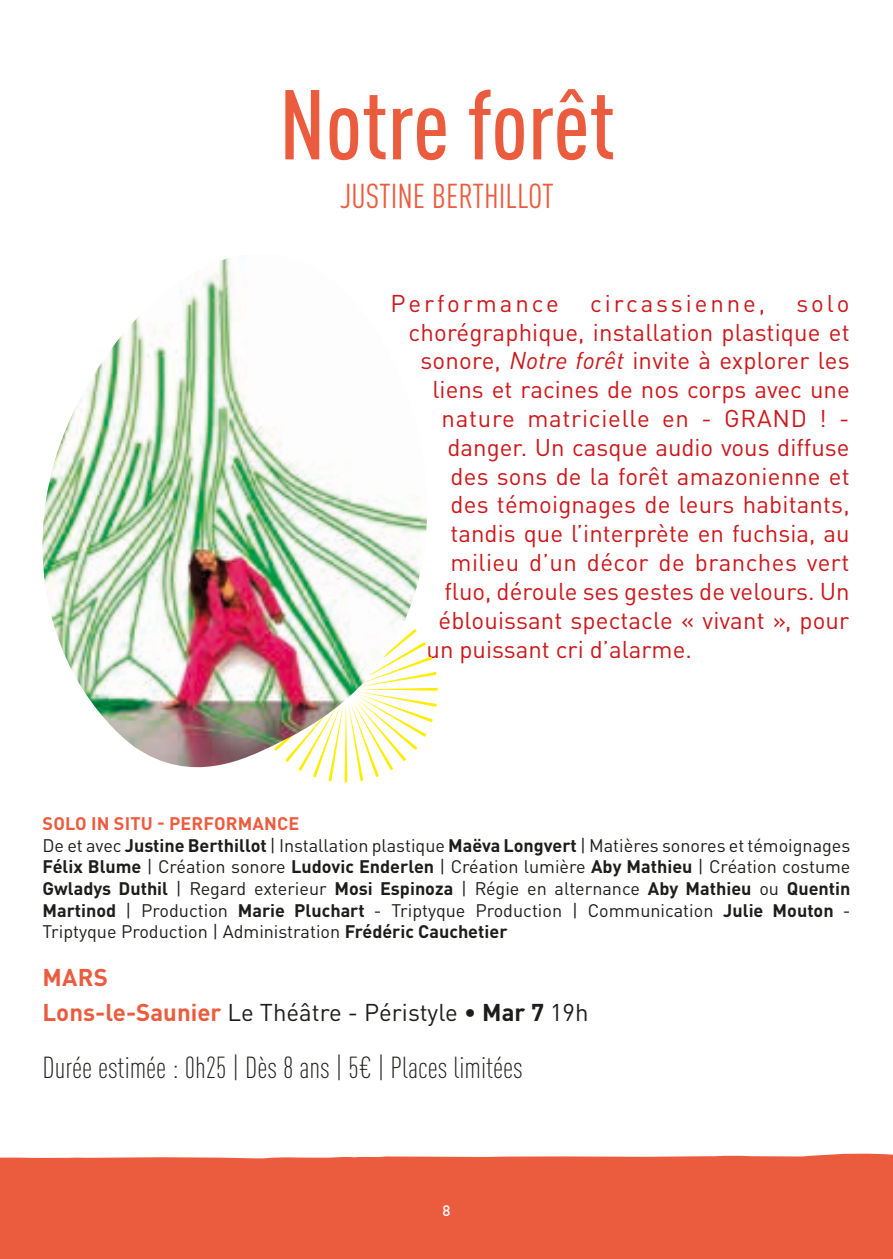
<style>
.page{position:relative;width:893px;height:1259px;background:#fff}
.page>*{position:absolute;margin:0;border:0;box-sizing:border-box;transform-origin:0 0}
.t1{font:500 condensed 97.5px "DINOT";color:#eb5c3f}
.t2{font:condensed 34.2px "DINOT";color:#eb5c3f}
.t3{font:300 condensed 30px "DINOT";color:#1d1d1b}
.t4{font:24px "DINOT";letter-spacing:.005em;color:#cd171a}
.t5{font:24px/34.8px "DINOT";color:#1d1d1b}
.t6{font:24px "DINOT";letter-spacing:.03em;color:#cd171a}
.t7{font:24px "DINOT";letter-spacing:.12em;color:#cd171a}
.t8{font:18px/21.6px "DINOT";color:#1d1d1b}
.t9{font:500 15px "DINOT";color:#fff}
.s1{font-style:italic}
.s2{font-weight:700;color:#eb5c3f}
.s3{font-weight:700}
</style>
<div class="page">
<div style="left:0;top:1153px;width:893px;height:106px;background:#eb5c3f"></div>
<svg style="left:298px;top:656px;width:140px;height:126px"></svg>
<img style="left:42px;top:258px;width:388px;height:509px">
<h1 class="t1" style="left:279px;top:67px;width:337px">Notre forêt</h1>
<h2 class="t2" style="left:340px;top:176px;width:215px">JUSTINE BERTHILLOT</h2>
<h3 class="t7" style="left:391px;top:288px;width:170px">Performance</h3>
<h3 class="t7" style="left:590px;top:288px;width:177px">circassienne,</h3>
<h3 class="t4" style="left:796px;top:288px;width:54px">solo</h3>
<h3 class="t4" style="left:409px;top:317px;width:443px">chorégraphique, installation plastique et</h3>
<h3 class="t4" style="left:421px;top:346px;width:431px">sonore, <span class="s1">Notre forêt</span> invite à explorer les</h3>
<h3 class="t4" style="left:433px;top:374px;width:419px">liens et racines de nos corps avec une</h3>
<h3 class="t6" style="left:442px;top:403px;width:409px">nature matricielle en - GRAND ! -</h3>
<h3 class="t4" style="left:448px;top:432px;width:403px">danger. Un casque audio vous diffuse</h3>
<h3 class="t4" style="left:451px;top:461px;width:401px">des sons de la forêt amazonienne et</h3>
<h3 class="t4" style="left:451px;top:490px;width:401px">des témoignages de leurs habitants,</h3>
<h3 class="t4" style="left:451px;top:518px;width:401px">tandis que l’interprète en fuchsia, au</h3>
<h3 class="t4" style="left:451px;top:547px;width:400px">milieu d’un décor de branches vert</h3>
<h3 class="t4" style="left:445px;top:576px;width:407px">fluo, déroule ses gestes de velours. Un</h3>
<h3 class="t4" style="left:439px;top:605px;width:412px">éblouissant spectacle « vivant », pour</h3>
<h3 class="t4" style="left:427px;top:634px;width:267px">un puissant cri d’alarme.</h3>
<p class="t8" style="left:43px;top:812px;width:809px"><span class="s2">SOLO IN SITU - PERFORMANCE<br></span>De et avec <span class="s3">Justine Berthillot</span> | Installation plastique <span class="s3">Maëva Longvert</span> | Matières sonores et témoignages <span class="s3">Félix Blume</span> | Création sonore <span class="s3">Ludovic Enderlen</span> | Création lumière <span class="s3">Aby Mathieu</span> | Création costume <span class="s3">Gwladys Duthil</span> | Regard exterieur <span class="s3">Mosi Espinoza</span> | Régie en alternance <span class="s3">Aby Mathieu</span> ou <span class="s3">Quentin Martinod</span> | Production <span class="s3">Marie Pluchart</span> - Triptyque Production | Communication <span class="s3">Julie Mouton</span> - Triptyque Production | Administration <span class="s3">Frédéric Cauchetier</span></p>
<h3 class="t5" style="left:43px;top:959px;width:547px"><span class="s2">MARS<br>Lons-le-Saunier</span> Le Théâtre - Péristyle • <span class="s3">Mar 7</span> 19h</h3>
<h3 class="t3" style="left:43px;top:1050px;width:482px">Durée estimée : 0h25 | Dès 8 ans | 5€ | Places limitées</h3>
<p class="t9" style="left:442px;top:1201px;width:9px">8</p>
</div>
